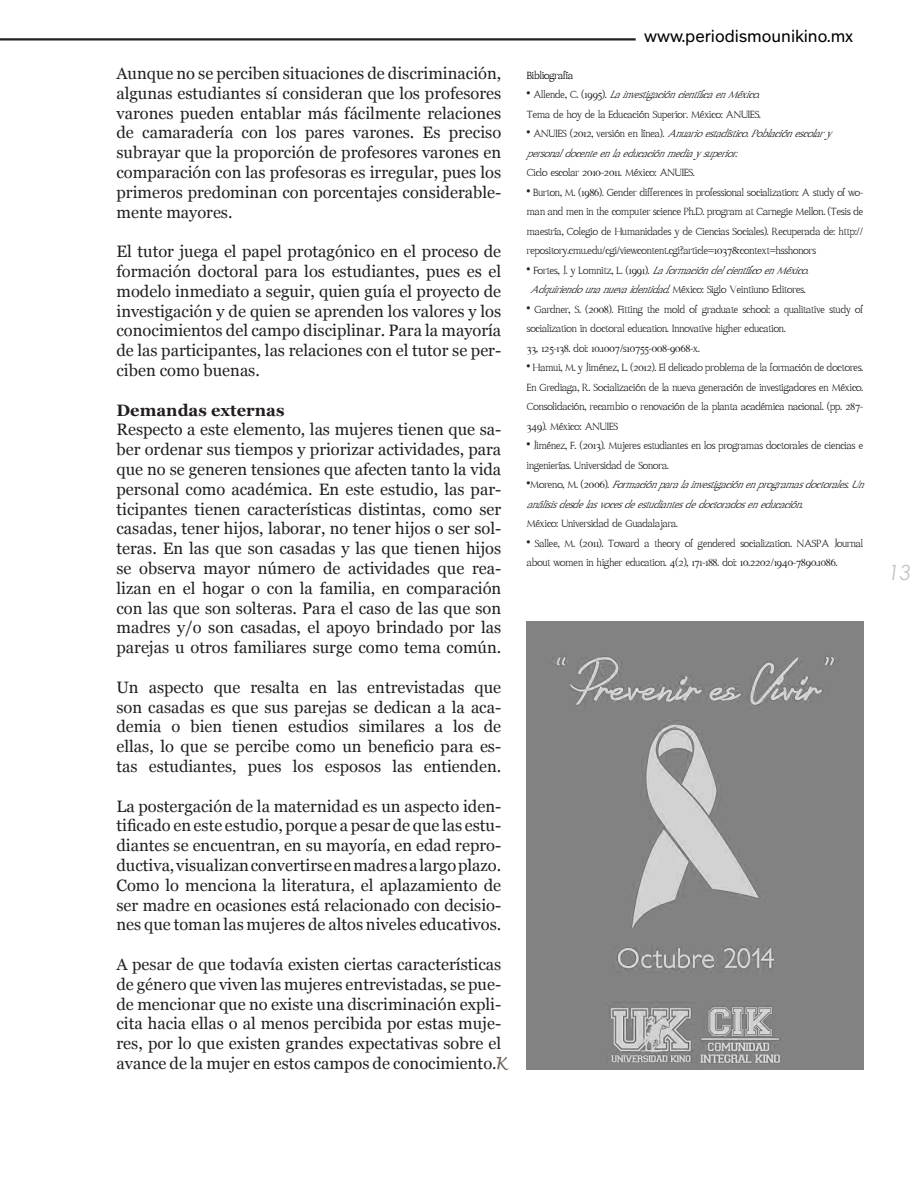
<style>
.page{position:relative;width:918px;height:1188px;background:#fff}
.page>*{position:absolute;margin:0;border:0;box-sizing:border-box;transform-origin:0 0}
.t1{font:italic 21px "Century Gothic";color:#c5c6c8}
.t2{font:18px "Theinhardt";color:#000}
.t3{font:16.5px/19.8px "Georgia";color:#231f20;text-align:justify}
.t4{font:16.5px/19.5px "Ventura Times";color:#231f20}
.t5{font:italic 16.5px/19.5px "Ventura Times";color:#231f20}
.t6{font:700 16.5px "Georgia";color:#231f20}
.t7{font:16.5px "Ventura Times";color:#000}
.s1{font-family:"Lucida Handwriting";font-style:italic;font-size:16.65px;color:#6e5f56}
.s2{font-style:normal}
.s3{font-style:italic}
</style>
<div class="page">
<hr style="left:0;top:38px;width:636px;height:3px;background:#231f20">
<img style="left:527px;top:621px;width:337px;height:449px">
<p class="t3" style="left:117px;top:64px;width:386px">Aunque no se perciben situaciones de discriminación, algunas estudiantes sí consideran que los profesores varones pueden entablar más fácilmente relaciones de camaradería con los pares varones. Es preciso subrayar que la proporción de profesores varones en comparación con las profesoras es irregular, pues los primeros predominan con porcentajes considerable&shy;mente mayores.</p>
<p class="t3" style="left:117px;top:242px;width:386px">El tutor juega el papel protagónico en el proceso de formación doctoral para los estudiantes, pues es el modelo inmediato a seguir, quien guía el proyecto de investigación y de quien se aprenden los valores y los conocimientos del campo disciplinar. Para la mayoría de las participantes, las relaciones con el tutor se per&shy;ciben como buenas.</p>
<p class="t6" style="left:117px;top:399px;width:170px">Demandas externas</p>
<p class="t3" style="left:117px;top:420px;width:386px">Respecto a este elemento, las mujeres tienen que sa&shy;ber ordenar sus tiempos y priorizar actividades, para que no se generen tensiones que afecten tanto la vida personal como académica. En este estudio, las par&shy;ticipantes tienen características distintas, como ser casadas, tener hijos, laborar, no tener hijos o ser sol&shy;teras. En las que son casadas y las que tienen hijos se observa mayor número de actividades que rea&shy;lizan en el hogar o con la familia, en comparación con las que son solteras. Para el caso de las que son madres y/o son casadas, el apoyo brindado por las parejas u otros familiares surge como tema común.</p>
<p class="t3" style="left:117px;top:678px;width:386px">Un aspecto que resalta en las entrevistadas que son casadas es que sus parejas se dedican a la aca&shy;demia o bien tienen estudios similares a los de ellas, lo que se percibe como un beneficio para es&shy;tas estudiantes, pues los esposos las entienden.</p>
<p class="t3" style="left:117px;top:796px;width:386px">La postergación de la maternidad es un aspecto iden&shy;tificado en este estudio, porque a pesar de que las estu&shy;diantes se encuentran, en su mayoría, en edad repro&shy;ductiva, visualizan convertirse en madres a largo plazo.<br>Como lo menciona la literatura, el aplazamiento de ser madre en ocasiones está relacionado con decisio&shy;nes que toman las mujeres de altos niveles educativos.</p>
<p class="t3" style="left:117px;top:955px;width:392px;text-align:left">A pesar de que todavía existen ciertas características de género que viven las mujeres entrevistadas, se pue&shy;de mencionar que no existe una discriminación expli&shy;cita hacia ellas o al menos percibida por estas muje&shy;res, por lo que existen grandes expectativas sobre el avance de la mujer en estos campos de conocimiento.<span class="s1">K</span></p>
<p class="t2" style="left:644px;top:25px;width:211px">www.periodismounikino.mx</p>
<p class="t7" style="left:527px;top:69px;width:48px">Bibliografía</p>
<p class="t5" style="left:527px;top:85px;width:240px"><span class="s2">• A l l e n d e , C . ( 1 9 9 5 ) .</span> LainvestigacióncientíficaenMéxico.</p>
<p class="t4" style="left:527px;top:105px;width:236px">Tema de hoy de la Educación Superior. México: ANUIES.</p>
<p class="t5" style="left:527px;top:124px;width:305px"><span class="s2">• A N U I E S ( 2 0 1 2 , v e r s i ó n e n l í n e a ) .</span> Anuarioestadístico.Poblaciónescolary</p>
<p class="t5" style="left:527px;top:144px;width:216px">personaldocenteenlaeducaciónmediay superior<span class="s2">.</span></p>
<p class="t4" style="left:527px;top:163px;width:169px">Ciclo escolar 2010-2011. México: ANUIES.</p>
<p class="t4" style="left:527px;top:183px;width:338px;text-align:justify">• Burton, M. (1986). Gender differences in professional socialization: A study of wo&shy;man and men in the computer science Ph.D. program at Carnegie Mellon. (Tesis de maestría, Colegio de Humanidades y de Ciencias Sociales). Recuperada de: http:// repository.cmu.edu/cgi/viewcontent.cgi?article=1037&amp;context=hsshonors</p>
<p class="t5" style="left:527px;top:261px;width:289px"><span class="s2">• F o r t e s , J . y L o m n i t z , L . ( 1 9 9 1 ) .</span> LaformacióndelcientíficoenMéxico.</p>
<p class="t4" style="left:530px;top:280px;width:277px"><span class="s3">Adquiriendounanuevaidentidad.</span>México: Siglo Veintiuno Editores.</p>
<p class="t4" style="left:527px;top:300px;width:338px">• Gardner, S. (2008). Fitting the mold of graduate school: a qualitative study of socialization in doctoral education. Innovative higher education.</p>
<p class="t4" style="left:527px;top:339px;width:174px">33, 125-138. doi: 10.1007/s10755-008-9068-x.</p>
<p class="t4" style="left:527px;top:358px;width:338px;text-align:justify">• Hamui, M. y Jiménez, L. (2012). El delicado problema de la formación de doctores.<br>En Grediaga, R. Socialización de la nueva generación de investigadores en México.<br>Consolidación, recambio o renovación de la planta académica nacional. (pp. 287- 349). México: ANUIES</p>
<p class="t4" style="left:527px;top:436px;width:338px">• Jiménez, F. (2013). Mujeres estudiantes en los programas doctorales de ciencias e ingenierías. Universidad de Sonora.</p>
<p class="t5" style="left:527px;top:475px;width:344px"><span class="s2">• M o r e n o , M . ( 2 0 0 6 ) .</span> Formaciónparalainvestigaciónenprogramasdoctorales.Un análisisdesdelasvocesdeestudiantesdedoctoradoseneducación.</p>
<p class="t4" style="left:527px;top:514px;width:153px">México: Universidad de Guadalajara.</p>
<p class="t4" style="left:527px;top:534px;width:338px">• Sallee, M. (2011). Toward a theory of gendered socialization. NASPA Journal about women in higher education. 4(2), 171-188. doi: 10.2202/1940-7890.1086.</p>
<p class="t1" style="left:888px;top:558px;width:25px">13</p>
</div>
